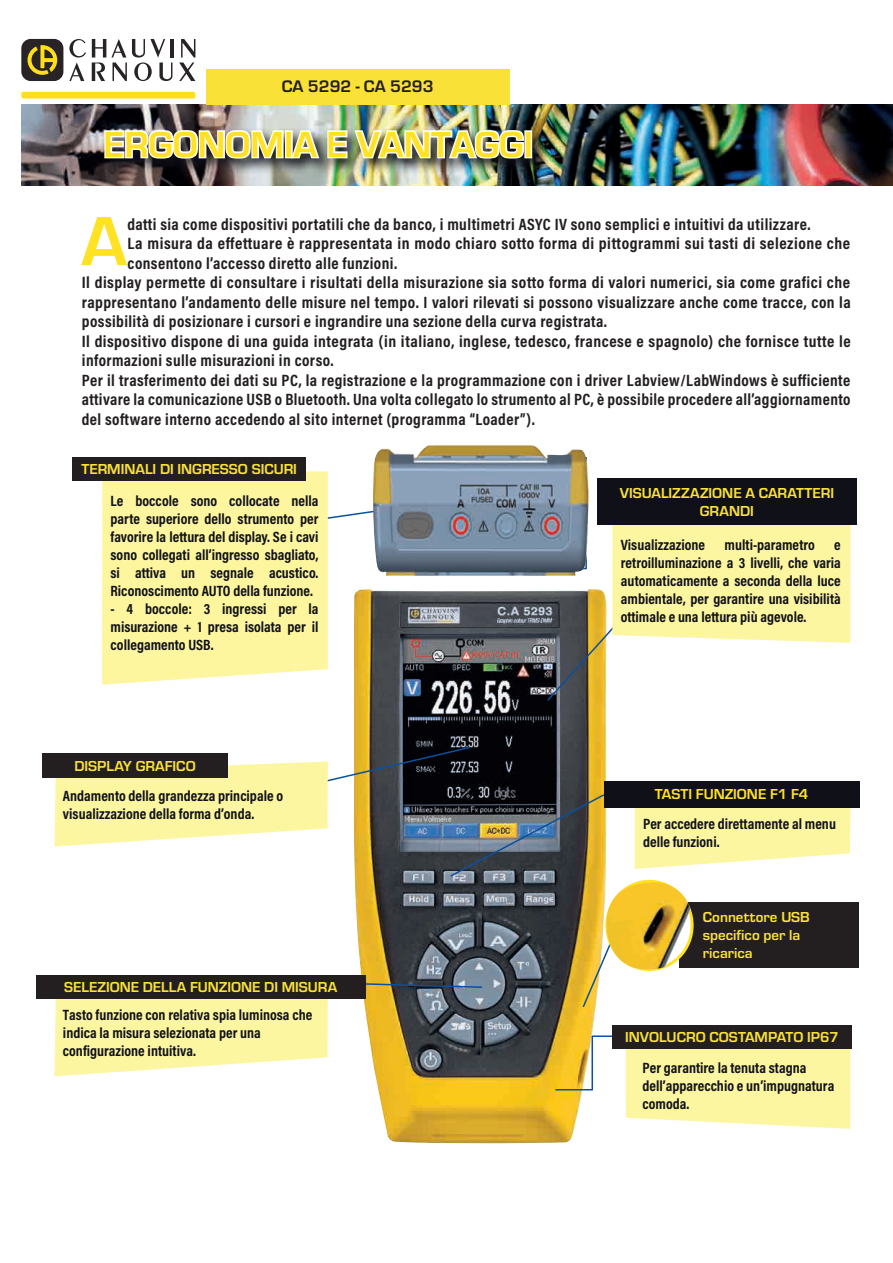
<style>
.page{position:relative;width:893px;height:1263px;background:#fff}
.page>*{position:absolute;margin:0;border:0;box-sizing:border-box;transform-origin:0 0}
.Texte_tableaux{font:700 72px "Eurostile";color:#ffe224}
.t1{font:700 37.5px "Eurostile";color:#ffe224}
.t2{font:700 17.4px "Eurostile";color:#231f20}
.Texte_courant{font:700 16.5px/19.5px "Acumin Pro Cond";letter-spacing:.025em;color:#231f20}
.Texte_encarts_jaunes{font:700 15px/18px "Acumin Pro Cond";color:#101118;text-align:justify}
.Titres_encarts_bleus{font:700 15px "Eurostile";color:#f9e138}
.Titres_encarts_bleus-2{font:700 15px "Eurostile";color:#ffe224}
</style>
<div class="page">
<svg style="left:328px;top:511px;width:43px;height:8px"></svg>
<img style="left:21px;top:105px;width:872px;height:81px">
<div style="left:206px;top:69px;width:304px;height:36px;background:#f9e138"></div>
<img style="left:101px;top:127px;width:447px;height:48px">
<img style="left:103px;top:126px;width:423px;height:35px">
<div style="left:524px;top:130px;width:8px;height:28px;border:3px solid #fff"></div>
<img style="left:353px;top:589px;width:254px;height:555px">
<div style="left:102px;top:471px;width:226px;height:214px;background:#fdf69e"></div>
<svg style="left:635px;top:808px;width:216px;height:61px;background:#fdf7ac"></svg>
<svg style="left:54px;top:998px;width:274px;height:78px;background:#faf4a9"></svg>
<svg style="left:546px;top:525px;width:305px;height:177px"></svg>
<svg style="left:365px;top:982px;width:119px;height:7px"></svg>
<img style="left:371px;top:445px;width:220px;height:131px">
<div style="left:36px;top:975px;width:329px;height:23px;background:#231f20"></div>
<div style="left:597px;top:478px;width:259px;height:47px;background:#101118"></div>
<svg style="left:626px;top:1048px;width:224px;height:81px;background:#faf3a5"></svg>
<hr style="left:555px;top:1089px;width:38px;height:1px;background:#0a509e">
<hr style="left:592px;top:1035px;width:30px;height:2px;background:#0a509e">
<hr style="left:591px;top:1036px;width:2px;height:54px;background:#0a509e">
<div style="left:612px;top:1025px;width:240px;height:23px;background:#231f20"></div>
<div style="left:72px;top:457px;width:234px;height:24px;background:#231f20"></div>
<div style="left:604px;top:781px;width:255px;height:27px;background:#101118"></div>
<div style="left:21px;top:39px;width:42px;height:42px;background:#282426;border-radius:9px"></div>
<svg style="left:28px;top:45px;width:29px;height:30px"></svg>
<hr style="left:171px;top:39px;width:3px;height:19px;background:#282426">
<svg style="left:69px;top:39px;width:17px;height:42px"></svg>
<svg style="left:92px;top:39px;width:80px;height:42px"></svg>
<svg style="left:179px;top:39px;width:16px;height:42px"></svg>
<div style="left:21px;top:92px;width:174px;height:7px;background:#ffdf1b;border-radius:2px"></div>
<svg style="left:581px;top:935px;width:26px;height:74px"></svg>
<div style="left:679px;top:903px;width:180px;height:65px;background:#231f20"></div>
<img style="left:604px;top:882px;width:87px;height:90px">
<svg style="left:54px;top:746px;width:552px;height:132px"></svg>
<div style="left:43px;top:754px;width:185px;height:24px;background:#231f20"></div>
<p class="t2" style="left:282px;top:74px;width:153px">CA 5292 - CA 5293</p>
<p class="t1" style="left:104px;top:117px;width:431px">ERGONOMIA E VANTAGGI</p>
<p class="Texte_tableaux" style="left:81px;top:190px;width:47px">A</p>
<p class="Texte_courant" style="left:128px;top:214px;width:684px">datti sia come dispositivi portatili che da banco, i multimetri ASYC IV sono semplici e intuitivi da utilizzare.</p>
<p class="Texte_courant" style="left:128px;top:233px;width:724px">La misura da effettuare è rappresentata in modo chiaro sotto forma di pittogrammi sui tasti di selezione che consentono l’accesso diretto alle funzioni.</p>
<p class="Texte_courant" style="left:82px;top:272px;width:770px;text-align:justify">Il display permette di consultare i risultati della misurazione sia sotto forma di valori numerici, sia come grafici che rappresentano l’andamento delle misure nel tempo. I valori rilevati si possono visualizzare anche come tracce, con la possibilità di posizionare i cursori e ingrandire una sezione della curva registrata.</p>
<p class="Texte_courant" style="left:82px;top:331px;width:770px">Il dispositivo dispone di una guida integrata (in italiano, inglese, tedesco, francese e spagnolo) che fornisce tutte le informazioni sulle misurazioni in corso.</p>
<p class="Texte_courant" style="left:82px;top:370px;width:770px;text-align:justify">Per il trasferimento dei dati su PC, la registrazione e la programmazione con i driver Labview/LabWindows è sufficiente attivare la comunicazione USB o Bluetooth. Una volta collegato lo strumento al PC, è possibile procedere all’aggiornamento del software interno accedendo al sito internet (programma “Loader”).</p>
<p class="Titres_encarts_bleus" style="left:81px;top:458px;width:217px">TERMINALI DI INGRESSO SICURI</p>
<p class="Texte_encarts_jaunes" style="left:111px;top:491px;width:210px">Le boccole sono collocate nella parte superiore dello strumento per favorire la lettura del display. Se i cavi sono collegati all’ingresso sbagliato, si attiva un segnale acustico.<br>Riconoscimento AUTO della funzione.</p>
<p class="Texte_encarts_jaunes" style="left:111px;top:599px;width:210px">- 4 boccole: 3 ingressi per la misurazione + 1 presa isolata per il collegamento USB.</p>
<p class="Titres_encarts_bleus" style="left:74px;top:755px;width:123px">DISPLAY GRAFICO</p>
<p class="Texte_encarts_jaunes" style="left:63px;top:786px;width:222px">Andamento della grandezza principale o</p>
<p class="Texte_encarts_jaunes" style="left:63px;top:804px;width:193px">visualizzazione della forma d’onda.</p>
<p class="Titres_encarts_bleus" style="left:64px;top:976px;width:275px">SELEZIONE DELLA FUNZIONE DI MISURA</p>
<p class="Texte_encarts_jaunes" style="left:63px;top:1005px;width:251px">Tasto funzione con relativa spia luminosa che indica la misura selezionata per una</p>
<p class="Texte_encarts_jaunes" style="left:63px;top:1041px;width:134px">configurazione intuitiva.</p>
<p class="Titres_encarts_bleus" style="left:620px;top:482px;width:216px">VISUALIZZAZIONE A CARATTERI</p>
<p class="Titres_encarts_bleus" style="left:700px;top:500px;width:55px">GRANDI</p>
<p class="Texte_encarts_jaunes" style="left:621px;top:535px;width:86px">Visualizzazione</p>
<p class="Texte_encarts_jaunes" style="left:724px;top:535px;width:92px">multi-parametro</p>
<p class="Texte_encarts_jaunes" style="left:621px;top:535px;width:222px;text-indent:213px">e retroilluminazione a 3 livelli, che varia automaticamente a seconda della luce ambientale, per garantire una visibilità ottimale e una lettura più agevole.</p>
<p class="Titres_encarts_bleus-2" style="left:655px;top:784px;width:155px">TASTI FUNZIONE F1 F4</p>
<p class="Texte_encarts_jaunes" style="left:643px;top:815px;width:194px">Per accedere direttamente al menu delle funzioni.</p>
<p class="Titres_encarts_bleus" style="left:703px;top:907px;width:108px">Connettore USB</p>
<p class="Titres_encarts_bleus" style="left:703px;top:925px;width:99px">specifico per la</p>
<p class="Titres_encarts_bleus" style="left:703px;top:943px;width:51px">ricarica</p>
<p class="Titres_encarts_bleus" style="left:625px;top:1026px;width:215px">INVOLUCRO COSTAMPATO IP67</p>
<p class="Texte_encarts_jaunes" style="left:643px;top:1058px;width:193px;text-align:left">Per garantire la tenuta stagna dell’apparecchio e un’impugnatura comoda.</p>
</div>
